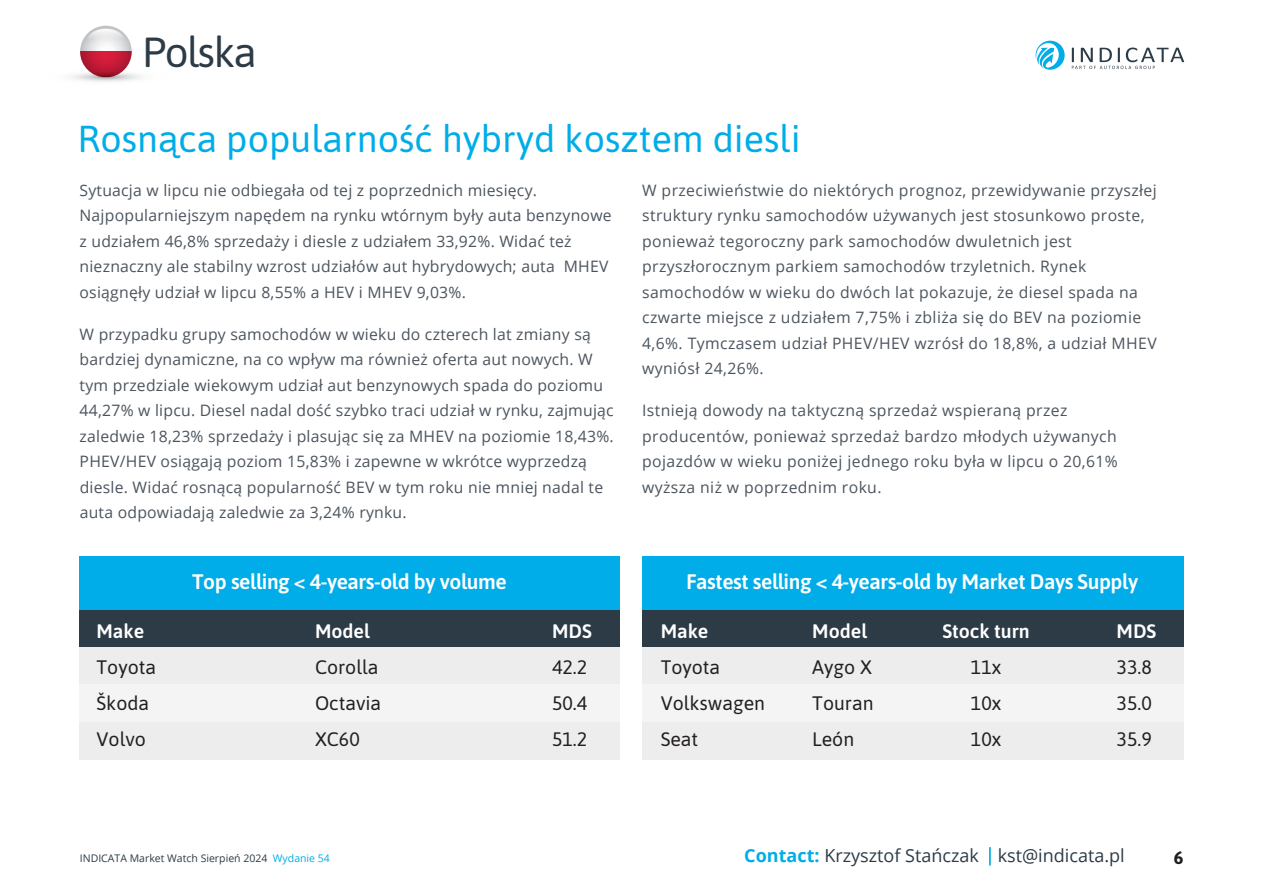
<style>
.page{position:relative;width:1263px;height:893px;background:#fff}
.page>*{position:absolute;margin:0;border:0;box-sizing:border-box;transform-origin:0 0}
.t1{font:42px "Asap";letter-spacing:-.04em;color:#2c3b46}
.t2{font:37.5px "Asap";color:#00ade8}
.t3{font:600 21px "Asap";letter-spacing:-.02em;color:#fff}
.t4{font:19.5px/36px "Asap";color:#231f20;text-align:justify}
.t5{font:600 19.5px "Asap";color:#fff}
.t6{font:18px "Open Sans";color:#2c3b46}
.t7{font:700 18px "Asap";color:#231f20}
.t8{font:15.75px/25.5px "Open Sans";letter-spacing:.015em;color:#4b545e}
.t9{font:10.5px "Open Sans";color:#2c3b46}
.s1{color:#00ade8}
.s2{font-weight:700;color:#00ade8}
</style>
<div class="page">
<svg style="left:80px;top:56px;width:52px;height:12px"></svg>
<svg style="left:80px;top:26px;width:52px;height:51px"></svg>
<svg style="left:42px;top:68px;width:128px;height:17px"></svg>
<svg style="left:86px;top:29px;width:39px;height:16px"></svg>
<svg style="left:1035px;top:41px;width:30px;height:29px"></svg>
<svg style="left:1072px;top:48px;width:112px;height:21px"></svg>
<div style="left:79px;top:556px;width:541px;height:55px;background:#00ade8"></div>
<div style="left:79px;top:611px;width:541px;height:37px;background:#2c3b46"></div>
<div style="left:79px;top:648px;width:541px;height:37px;background:#ededed"></div>
<div style="left:79px;top:685px;width:541px;height:37px;background:#f4f4f4"></div>
<div style="left:79px;top:722px;width:541px;height:37px;background:#ededed"></div>
<div style="left:643px;top:556px;width:541px;height:55px;background:#00ade8"></div>
<div style="left:643px;top:611px;width:541px;height:37px;background:#2c3b46"></div>
<div style="left:643px;top:648px;width:541px;height:37px;background:#ededed"></div>
<div style="left:643px;top:685px;width:541px;height:37px;background:#f4f4f4"></div>
<div style="left:643px;top:722px;width:541px;height:37px;background:#ededed"></div>
<svg style="left:989px;top:847px;width:2px;height:18px"></svg>
<h1 class="t1" style="left:143px;top:23px;width:116px">Polska</h1>
<h2 class="t2" style="left:78px;top:113px;width:725px">Rosnąca popularność hybryd kosztem diesli</h2>
<p class="t8" style="left:79px;top:177px;width:534px">Sytuacja w lipcu nie odbiegała od tej z poprzednich miesięcy.<br>Najpopularniejszym napędem na rynku wtórnym były auta benzynowe z udziałem 46,8% sprzedaży i diesle z udziałem 33,92%. Widać też nieznaczny ale stabilny wzrost udziałów aut hybrydowych; auta MHEV osiągnęły udział w lipcu 8,55% a HEV i MHEV 9,03%.</p>
<p class="t8" style="left:80px;top:321px;width:536px">W przypadku grupy samochodów w wieku do czterech lat zmiany są bardziej dynamiczne, na co wpływ ma również oferta aut nowych. W tym przedziale wiekowym udział aut benzynowych spada do poziomu 44,27% w lipcu. Diesel nadal dość szybko traci udział w rynku, zajmując zaledwie 18,23% sprzedaży i plasując się za MHEV na poziomie 18,43%.<br>PHEV/HEV osiągają poziom 15,83% i zapewne w wkrótce wyprzedzą diesle. Widać rosnącą popularność BEV w tym roku nie mniej nadal te auta odpowiadają zaledwie za 3,24% rynku.</p>
<p class="t8" style="left:642px;top:177px;width:516px">W przeciwieństwie do niektórych prognoz, przewidywanie przyszłej struktury rynku samochodów używanych jest stosunkowo proste, ponieważ tegoroczny park samochodów dwuletnich jest przyszłorocznym parkiem samochodów trzyletnich. Rynek samochodów w wieku do dwóch lat pokazuje, że diesel spada na czwarte miejsce z udziałem 7,75% i zbliża się do BEV na poziomie 4,6%. Tymczasem udział PHEV/HEV wzrósł do 18,8%, a udział MHEV wyniósł 24,26%.</p>
<p class="t8" style="left:642px;top:397px;width:477px">Istnieją dowody na taktyczną sprzedaż wspieraną przez producentów, ponieważ sprzedaż bardzo młodych używanych pojazdów w wieku poniżej jednego roku była w lipcu o 20,61% wyższa niż w poprzednim roku.</p>
<p class="t5" style="left:97px;top:617px;width:49px">Make</p>
<p class="t4" style="left:97px;top:648px;width:61px;text-align:left">Toyota<br>Škoda<br>Volvo</p>
<h3 class="t3" style="left:192px;top:567px;width:316px">Top selling &lt; 4-years-old by volume</h3>
<p class="t5" style="left:315px;top:617px;width:56px">Model</p>
<p class="t4" style="left:315px;top:648px;width:68px;text-align:left">Corolla<br>Octavia<br>XC60</p>
<p class="t5" style="left:552px;top:617px;width:41px">MDS</p>
<p class="t4" style="left:552px;top:648px;width:37px">42.2<br>50.4<br>51.2</p>
<h3 class="t3" style="left:686px;top:567px;width:453px">Fastest selling &lt; 4-years-old by Market Days Supply</h3>
<p class="t5" style="left:661px;top:617px;width:49px">Make</p>
<p class="t4" style="left:661px;top:648px;width:106px;text-align:left">Toyota<br>Volkswagen<br>Seat</p>
<p class="t5" style="left:812px;top:617px;width:56px">Model</p>
<p class="t4" style="left:812px;top:648px;width:63px">Aygo X Touran León</p>
<p class="t5" style="left:942px;top:617px;width:89px">Stock turn</p>
<p class="t4" style="left:971px;top:648px;width:32px">11x 10x 10x</p>
<p class="t5" style="left:1117px;top:617px;width:41px">MDS</p>
<p class="t4" style="left:1117px;top:648px;width:37px">33.8<br>35.0<br>35.9</p>
<p class="t9" style="left:80px;top:851px;width:251px">INDICATA Market Watch Sierpień 2024 <span class="s1">Wydanie 54</span></p>
<p class="t6" style="left:744px;top:843px;width:382px"><span class="s2">Contact:</span> Krzysztof Stańczak kst@indicata.pl</p>
<p class="t7" style="left:1174px;top:845px;width:11px">6</p>
</div>
